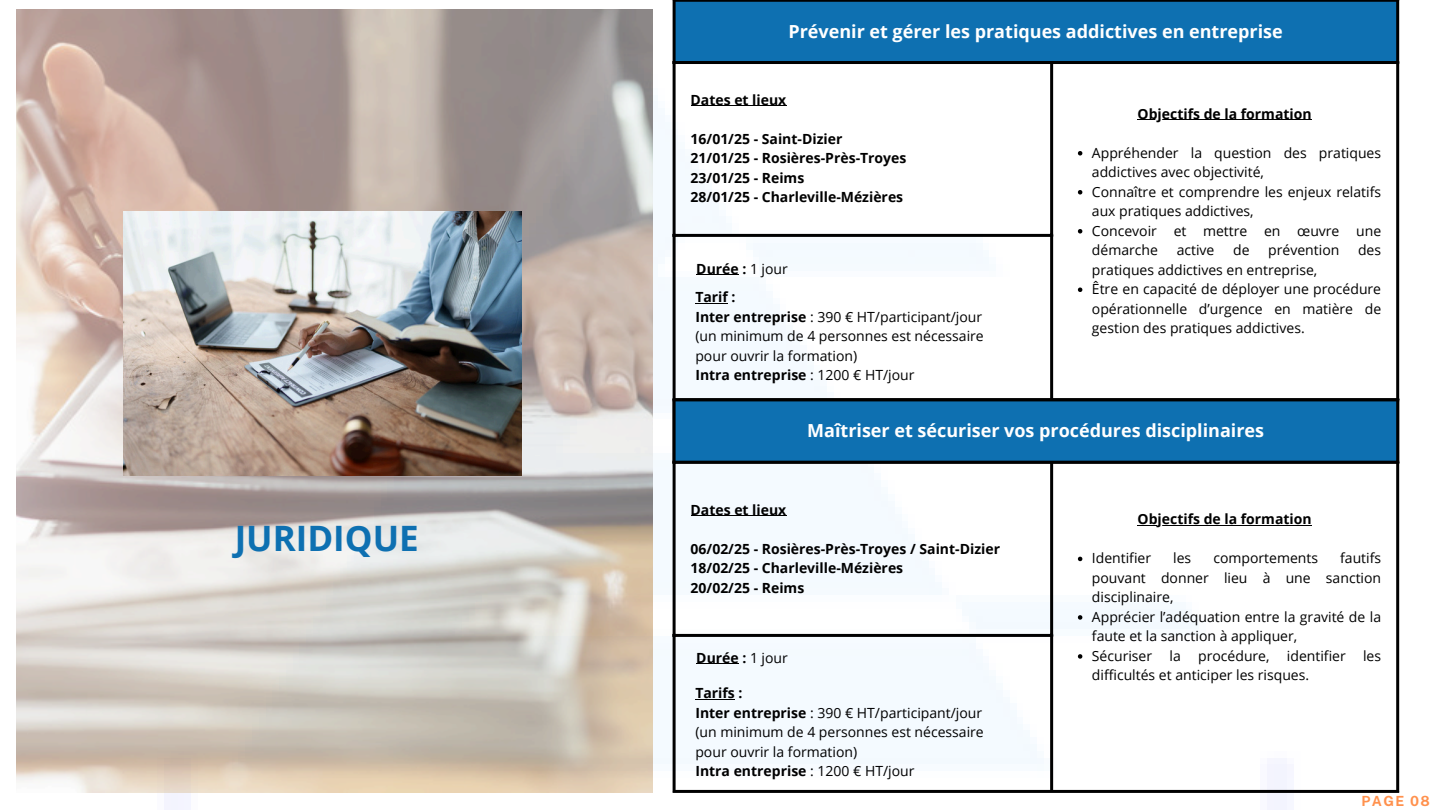
<style>
.page{position:relative;width:1440px;height:810px;background:#fff}
.page>*{position:absolute;margin:0;border:0;box-sizing:border-box;transform-origin:0 0}
.t1{font:700 35px "Open Sans";color:#0e70b1}
.t2{font:700 18px "Open Sans";color:#fff}
.t3{font:14px/19.5px "Open Sans";color:#000}
.t4{font:700 14px "Open Sans";color:#000}
.t5{font:700 14px "Public Sans";letter-spacing:.1em;color:#ff914d}
.s1{font-weight:400}
.s2{font-weight:700}
</style>
<div class="page">
<img style="left:16px;top:0;width:1384px;height:810px">
<img style="left:17px;top:10px;width:636px;height:783px">
<img style="left:124px;top:211px;width:397px;height:265px">
<div style="left:674px;top:0;width:724px;height:63px;background:#0e70b1"></div>
<hr style="left:691px;top:105px;width:95px;height:1px;background:#000">
<hr style="left:1138px;top:120px;width:174px;height:1px;background:#000">
<svg style="left:1078px;top:151px;width:4px;height:5px"></svg>
<svg style="left:1078px;top:190px;width:4px;height:5px"></svg>
<svg style="left:1078px;top:229px;width:4px;height:5px"></svg>
<svg style="left:1078px;top:288px;width:4px;height:4px"></svg>
<hr style="left:673px;top:2px;width:3px;height:396px;background:#000">
<hr style="left:1050px;top:64px;width:3px;height:334px;background:#000">
<hr style="left:1396px;top:2px;width:3px;height:396px;background:#000">
<hr style="left:673px;top:0;width:726px;height:2px;background:#000">
<hr style="left:673px;top:61px;width:726px;height:3px;background:#000">
<hr style="left:673px;top:234px;width:380px;height:3px;background:#000">
<hr style="left:695px;top:303px;width:33px;height:1px;background:#000">
<hr style="left:696px;top:275px;width:43px;height:1px;background:#000">
<hr style="left:691px;top:515px;width:95px;height:1px;background:#000">
<hr style="left:1138px;top:525px;width:174px;height:1px;background:#000">
<svg style="left:1078px;top:557px;width:4px;height:4px"></svg>
<svg style="left:1078px;top:615px;width:4px;height:5px"></svg>
<svg style="left:1078px;top:654px;width:4px;height:5px"></svg>
<hr style="left:673px;top:401px;width:3px;height:389px;background:#000">
<hr style="left:1050px;top:464px;width:3px;height:326px;background:#000">
<hr style="left:1396px;top:401px;width:3px;height:389px;background:#000">
<hr style="left:673px;top:634px;width:380px;height:3px;background:#000">
<hr style="left:673px;top:790px;width:726px;height:3px;background:#000">
<div style="left:674px;top:400px;width:724px;height:62px;background:#0e70b1"></div>
<hr style="left:673px;top:401px;width:3px;height:60px;background:#000">
<hr style="left:1396px;top:401px;width:3px;height:60px;background:#000">
<hr style="left:673px;top:398px;width:726px;height:3px;background:#000">
<hr style="left:673px;top:461px;width:726px;height:3px;background:#000">
<hr style="left:695px;top:699px;width:40px;height:1px;background:#000">
<hr style="left:696px;top:663px;width:43px;height:1px;background:#000">
<p class="t1" style="left:235px;top:513px;width:186px">JURIDIQUE</p>
<p class="t2" style="left:788px;top:19px;width:496px">Prévenir et gérer les pratiques addictives en entreprise</p>
<p class="t4" style="left:691px;top:90px;width:97px">Dates et lieux</p>
<h1 class="t4" style="left:691px;top:129px;width:153px">16/01/25 - Saint-Dizier</h1>
<p class="t4" style="left:691px;top:148px;width:217px">21/01/25 - Rosières-Près-Troyes</p>
<p class="t4" style="left:691px;top:168px;width:115px">23/01/25 - Reims</p>
<p class="t4" style="left:691px;top:187px;width:214px">28/01/25 - Charleville-Mézières</p>
<p class="t4" style="left:696px;top:259px;width:93px">Durée : <span class="s1">1 jour</span></p>
<p class="t4" style="left:695px;top:287px;width:42px">Tarif :</p>
<p class="t3" style="left:695px;top:307px;width:288px"><span class="s2">Inter entreprise</span> : 390 € HT/participant/jour</p>
<p class="t3" style="left:695px;top:326px;width:290px">(un minimum de 4 personnes est nécessaire pour ouvrir la formation)</p>
<p class="t4" style="left:695px;top:365px;width:221px">Intra entreprise <span class="s1">: 1200 € HT/jour</span></p>
<p class="t4" style="left:1138px;top:104px;width:176px">Objectifs de la formation</p>
<p class="t3" style="left:1092px;top:143px;width:291px">Appréhender la question des pratiques addictives avec objectivité,</p>
<p class="t3" style="left:1092px;top:182px;width:291px">Connaître et comprendre les enjeux relatifs aux pratiques addictives,</p>
<p class="t3" style="left:1092px;top:221px;width:291px">Concevoir et mettre en œuvre une démarche</p>
<p class="t3" style="left:1177px;top:240px;width:39px">active</p>
<p class="t3" style="left:1233px;top:240px;width:18px">de</p>
<p class="t3" style="left:1268px;top:240px;width:73px">prévention</p>
<p class="t3" style="left:1358px;top:240px;width:25px">des</p>
<p class="t3" style="left:1092px;top:260px;width:227px">pratiques addictives en entreprise,</p>
<p class="t3" style="left:1092px;top:279px;width:291px;text-align:justify">Être en capacité de déployer une procédure opérationnelle d’urgence en matière de gestion des pratiques addictives.</p>
<p class="t2" style="left:807px;top:418px;width:458px">Maîtriser et sécuriser vos procédures disciplinaires</p>
<p class="t4" style="left:691px;top:500px;width:97px">Dates et lieux</p>
<p class="t4" style="left:691px;top:539px;width:311px">06/02/25 - Rosières-Près-Troyes / Saint-Dizier</p>
<p class="t4" style="left:691px;top:558px;width:214px">18/02/25 - Charleville-Mézières</p>
<p class="t4" style="left:691px;top:578px;width:115px">20/02/25 - Reims</p>
<p class="t4" style="left:696px;top:648px;width:93px">Durée : <span class="s1">1 jour</span></p>
<p class="t4" style="left:695px;top:683px;width:49px">Tarifs :</p>
<p class="t3" style="left:695px;top:702px;width:288px"><span class="s2">Inter entreprise</span> : 390 € HT/participant/jour</p>
<p class="t3" style="left:695px;top:722px;width:290px">(un minimum de 4 personnes est nécessaire pour ouvrir la formation)</p>
<p class="t4" style="left:695px;top:761px;width:221px">Intra entreprise <span class="s1">: 1200 € HT/jour</span></p>
<p class="t4" style="left:1138px;top:509px;width:176px">Objectifs de la formation</p>
<p class="t3" style="left:1092px;top:548px;width:61px">Identifier</p>
<p class="t3" style="left:1173px;top:548px;width:20px">les</p>
<p class="t3" style="left:1213px;top:548px;width:106px">comportements</p>
<p class="t3" style="left:1092px;top:548px;width:291px;text-align:justify;text-indent:248px">fautifs pouvant donner lieu à une sanction disciplinaire,</p>
<p class="t3" style="left:1092px;top:607px;width:291px">Apprécier l’adéquation entre la gravité de la faute et la sanction à appliquer,</p>
<p class="t3" style="left:1092px;top:646px;width:291px">Sécuriser la procédure, identifier les difficultés et anticiper les risques.</p>
<p class="t5" style="left:1361px;top:793px;width:70px">PAGE 08</p>
</div>
